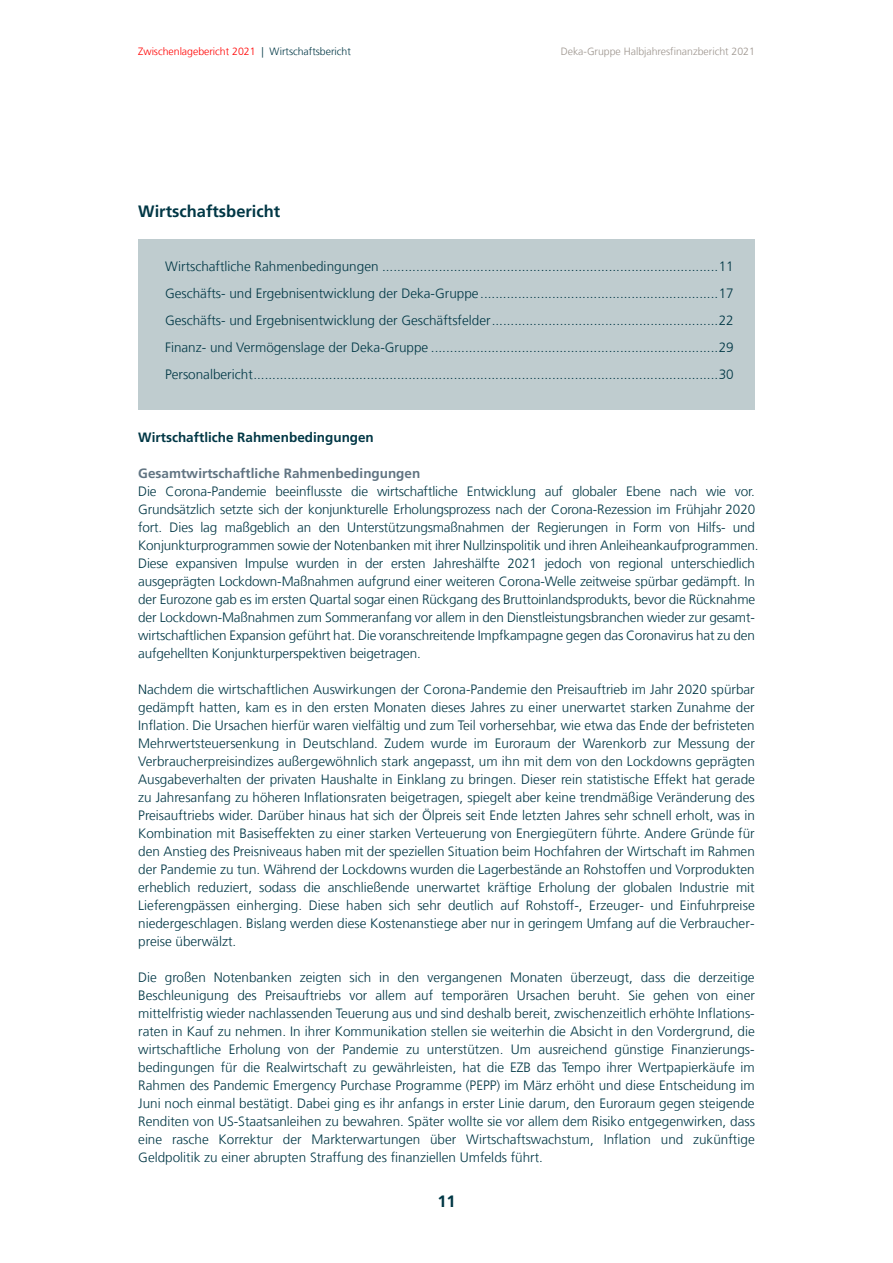
<style>
.page{position:relative;width:893px;height:1263px;background:#fff}
.page>*{position:absolute;margin:0;border:0;box-sizing:border-box;transform-origin:0 0}
.t1{font:700 16.5px "Deka Frutiger";color:#003745}
.t2{font:300 13.5px/18px "Deka Frutiger";letter-spacing:-.01em;color:#003745;text-align:justify}
.t3{font:700 13.5px "Deka Frutiger";color:#617482}
.t4{font:700 13.5px "Deka Frutiger";color:#003745}
.t5{font:300 10.5px "Deka Frutiger";color:#f00}
.t6{font:300 10.5px "Deka Frutiger";color:#9d958e}
.s1{color:#003745}
</style>
<div class="page">
<div style="left:138px;top:239px;width:617px;height:18px;background:#bfcccf"></div>
<div style="left:138px;top:257px;width:617px;height:27px;background:#bfcccf"></div>
<div style="left:138px;top:284px;width:617px;height:27px;background:#bfcccf"></div>
<div style="left:138px;top:311px;width:617px;height:27px;background:#bfcccf"></div>
<div style="left:138px;top:338px;width:617px;height:27px;background:#bfcccf"></div>
<div style="left:138px;top:365px;width:617px;height:27px;background:#bfcccf"></div>
<div style="left:138px;top:392px;width:617px;height:18px;background:#bfcccf"></div>
<p class="t5" style="left:138px;top:46px;width:214px">Zwischenlagebericht 2021 <span class="s1">| Wirtschaftsbericht</span></p>
<p class="t6" style="left:561px;top:46px;width:196px">Deka-Gruppe Halbjahresfinanzbericht 2021</p>
<p class="t1" style="left:138px;top:203px;width:144px">Wirtschaftsbericht</p>
<p class="t2" style="left:165px;top:254px;width:570px;line-height:27px">Wirtschaftliche Rahmenbedingungen ......................................................................................... 11<br>Geschäfts- und Ergebnisentwicklung der Deka-Gruppe ............................................................... 17<br>Geschäfts- und Ergebnisentwicklung der Geschäftsfelder ............................................................ 22<br>Finanz- und Vermögenslage der Deka-Gruppe ............................................................................ 29<br>Personalbericht ........................................................................................................................... 30</p>
<p class="t4" style="left:138px;top:430px;width:237px">Wirtschaftliche Rahmenbedingungen</p>
<p class="t3" style="left:138px;top:466px;width:283px">Gesamtwirtschaftliche Rahmenbedingungen</p>
<p class="t2" style="left:138px;top:483px;width:622px;text-align:left">Die Corona-Pandemie beeinflusste die wirtschaftliche Entwicklung auf globaler Ebene nach wie vor.<br>Grundsätzlich setzte sich der konjunkturelle Erholungsprozess nach der Corona-Rezession im Frühjahr 2020 fort. Dies lag maßgeblich an den Unterstützungsmaßnahmen der Regierungen in Form von Hilfs- und Konjunkturprogrammen sowie der Notenbanken mit ihrer Nullzinspolitik und ihren Anleiheankaufprogrammen.<br>Diese expansiven Impulse wurden in der ersten Jahreshälfte 2021 jedoch von regional unterschiedlich ausgeprägten Lockdown-Maßnahmen aufgrund einer weiteren Corona-Welle zeitweise spürbar gedämpft. In der Eurozone gab es im ersten Quartal sogar einen Rückgang des Bruttoinlandsprodukts, bevor die Rücknahme der Lockdown-Maßnahmen zum Sommeranfang vor allem in den Dienstleistungsbranchen wieder zur gesamt&shy;wirtschaftlichen Expansion geführt hat. Die voranschreitende Impfkampagne gegen das Coronavirus hat zu den aufgehellten Konjunkturperspektiven beigetragen.</p>
<p class="t2" style="left:138px;top:681px;width:618px">Nachdem die wirtschaftlichen Auswirkungen der Corona-Pandemie den Preisauftrieb im Jahr 2020 spürbar gedämpft hatten, kam es in den ersten Monaten dieses Jahres zu einer unerwartet starken Zunahme der Inflation. Die Ursachen hierfür waren vielfältig und zum Teil vorhersehbar, wie etwa das Ende der befristeten Mehrwertsteuersenkung in Deutschland. Zudem wurde im Euroraum der Warenkorb zur Messung der Verbraucherpreisindizes außergewöhnlich stark angepasst, um ihn mit dem von den Lockdowns geprägten Ausgabeverhalten der privaten Haushalte in Einklang zu bringen. Dieser rein statistische Effekt hat gerade zu Jahresanfang zu höheren Inflationsraten beigetragen, spiegelt aber keine trendmäßige Veränderung des Preisauftriebs wider. Darüber hinaus hat sich der Ölpreis seit Ende letzten Jahres sehr schnell erholt, was in Kombination mit Basiseffekten zu einer starken Verteuerung von Energiegütern führte. Andere Gründe für den Anstieg des Preisniveaus haben mit der speziellen Situation beim Hochfahren der Wirtschaft im Rahmen der Pandemie zu tun. Während der Lockdowns wurden die Lagerbestände an Rohstoffen und Vorprodukten erheblich reduziert, sodass die anschließende unerwartet kräftige Erholung der globalen Industrie mit Lieferengpässen einherging. Diese haben sich sehr deutlich auf Rohstoff-, Erzeuger- und Einfuhrpreise niedergeschlagen. Bislang werden diese Kostenanstiege aber nur in geringem Umfang auf die Verbraucher&shy;preise überwälzt.</p>
<p class="t2" style="left:138px;top:969px;width:618px">Die großen Notenbanken zeigten sich in den vergangenen Monaten überzeugt, dass die derzeitige Beschleunigung des Preisauftriebs vor allem auf temporären Ursachen beruht. Sie gehen von einer mittelfristig wieder nachlassenden Teuerung aus und sind deshalb bereit, zwischenzeitlich erhöhte Inflations&shy;raten in Kauf zu nehmen. In ihrer Kommunikation stellen sie weiterhin die Absicht in den Vordergrund, die wirtschaftliche Erholung von der Pandemie zu unterstützen. Um ausreichend günstige Finanzierungs&shy;bedingungen für die Realwirtschaft zu gewährleisten, hat die EZB das Tempo ihrer Wertpapierkäufe im Rahmen des Pandemic Emergency Purchase Programme (PEPP) im März erhöht und diese Entscheidung im Juni noch einmal bestätigt. Dabei ging es ihr anfangs in erster Linie darum, den Euroraum gegen steigende Renditen von US-Staatsanleihen zu bewahren. Später wollte sie vor allem dem Risiko entgegenwirken, dass eine rasche Korrektur der Markterwartungen über Wirtschaftswachstum, Inflation und zukünftige Geldpolitik zu einer abrupten Straffung des finanziellen Umfelds führt.</p>
<p class="t1" style="left:437px;top:1193px;width:20px">11</p>
</div>
